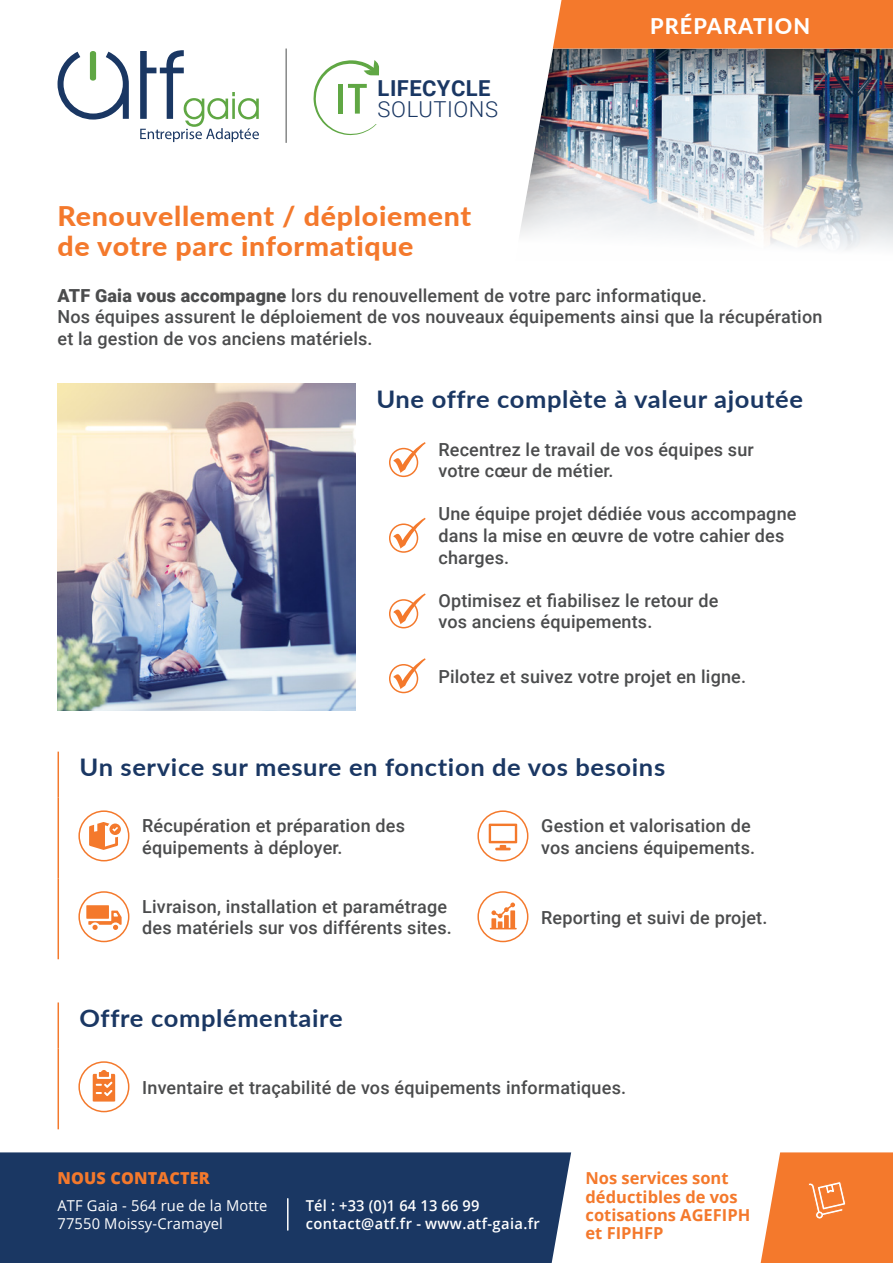
<style>
.page{position:relative;width:893px;height:1263px;background:#fff}
.page>*{position:absolute;margin:0;border:0;box-sizing:border-box;transform-origin:0 0}
.t1{font:800 27px/30px "Lato";letter-spacing:.025em;color:#f4792c;scale:1.05 1}
.t2{font:700 24.15px "Lato";letter-spacing:.025em;color:#1a3763;scale:1.05 1}
.t3{font:700 22.05px/21.5px "Roboto";letter-spacing:.02em;color:#1a3763}
.t4{font:800 21.6px "Lato";letter-spacing:.05em;color:#fff}
.t5{font:500 18px/21.6px "Roboto";letter-spacing:.01em;color:#4b4c4d}
.t6{font:700 16.5px/18.3px "Open Sans";color:#f4792c}
.t7{font:800 16.5px "Open Sans";letter-spacing:.01em;color:#f4792c}
.t8{font:600 15px/18px "Open Sans";letter-spacing:.025em;color:#fff}
.t9{font:15px/18px "Open Sans";letter-spacing:.01em;color:#fff}
.s1{font-weight:300}
.s2{font-weight:900}
</style>
<div class="page">
<img style="left:520px;top:48px;width:373px;height:202px">
<svg style="left:58px;top:51px;width:71px;height:69px"></svg>
<svg style="left:140px;top:50px;width:119px;height:92px"></svg>
<svg style="left:313px;top:60px;width:66px;height:75px"></svg>
<hr style="left:58px;top:752px;width:1px;height:46px;background:#f4792c">
<hr style="left:58px;top:798px;width:1px;height:80px;background:#f4792c">
<hr style="left:58px;top:878px;width:1px;height:81px;background:#f4792c">
<div style="left:78px;top:810px;width:51px;height:51px;border:2px solid #f4792c;border-radius:50%"></div>
<svg style="left:89px;top:822px;width:32px;height:28px"></svg>
<div style="left:477px;top:810px;width:51px;height:51px;border:2px solid #f4792c;border-radius:50%"></div>
<svg style="left:489px;top:824px;width:28px;height:26px"></svg>
<div style="left:78px;top:891px;width:51px;height:51px;border:2px solid #f4792c;border-radius:50%"></div>
<div style="left:86px;top:905px;width:23px;height:14px;background:#f4792c"></div>
<svg style="left:88px;top:910px;width:34px;height:20px"></svg>
<svg style="left:490px;top:902px;width:27px;height:27px"></svg>
<div style="left:477px;top:891px;width:51px;height:51px;border:2px solid #f4792c;border-radius:50%"></div>
<hr style="left:58px;top:1002px;width:1px;height:46px;background:#f4792c">
<hr style="left:58px;top:1048px;width:1px;height:81px;background:#f4792c">
<div style="left:78px;top:1061px;width:51px;height:51px;border:2px solid #f4792c;border-radius:50%"></div>
<svg style="left:93px;top:1070px;width:22px;height:31px"></svg>
<hr style="left:286px;top:49px;width:1px;height:94px;background:#4b4c4d">
<div style="left:0;top:1152px;width:571px;height:111px;background:#1a3763"></div>
<svg style="left:761px;top:1152px;width:132px;height:111px;background:#f58641"></svg>
<div style="left:553px;top:0;width:340px;height:49px;background:#f4792c"></div>
<hr style="left:287px;top:1199px;width:2px;height:31px;background:#fff">
<div style="left:389px;top:448px;width:29px;height:29px;border:2px solid #f4792c;border-radius:50%"></div>
<svg style="left:393px;top:442px;width:33px;height:31px"></svg>
<div style="left:389px;top:523px;width:29px;height:30px;border:2px solid #f4792c;border-radius:50%"></div>
<svg style="left:393px;top:518px;width:33px;height:31px"></svg>
<div style="left:389px;top:599px;width:29px;height:29px;border:2px solid #f4792c;border-radius:50%"></div>
<svg style="left:393px;top:593px;width:33px;height:31px"></svg>
<div style="left:389px;top:664px;width:29px;height:29px;border:2px solid #f4792c;border-radius:50%"></div>
<svg style="left:393px;top:658px;width:33px;height:31px"></svg>
<img style="left:58px;top:383px;width:297px;height:327px">
<p class="t3" style="left:378px;top:76px;width:122px">LIFECYCLE<br><span class="s1">SOLUTIONS</span></p>
<p class="t1" style="left:58px;top:200px;width:396px">Renouvellement / déploiement de votre parc informatique</p>
<p class="t4" style="left:650px;top:10px;width:161px">PRÉPARATION</p>
<p class="t5" style="left:58px;top:284px;width:651px"><span class="s2">ATF Gaia vous accompagne</span> lors du renouvellement de votre parc informatique.</p>
<p class="t5" style="left:58px;top:305px;width:766px">Nos équipes assurent le déploiement de vos nouveaux équipements ainsi que la récupération et la gestion de vos anciens matériels.</p>
<p class="t2" style="left:376px;top:381px;width:408px">Une offre complète à valeur ajoutée</p>
<p class="t5" style="left:438px;top:438px;width:317px">Recentrez le travail de vos équipes sur votre cœur de métier.</p>
<p class="t5" style="left:438px;top:502px;width:360px">Une équipe projet dédiée vous accompagne dans la mise en œuvre de votre cahier des charges.</p>
<p class="t5" style="left:438px;top:589px;width:281px">Optimisez et fiabilisez le retour de vos anciens équipements.</p>
<p class="t5" style="left:438px;top:665px;width:309px">Pilotez et suivez votre projet en ligne.</p>
<p class="t2" style="left:80px;top:750px;width:559px">Un service sur mesure en fonction de vos besoins</p>
<p class="t5" style="left:142px;top:814px;width:264px">Récupération et préparation des équipements à déployer.</p>
<p class="t5" style="left:541px;top:814px;width:216px">Gestion et valorisation de vos anciens équipements.</p>
<p class="t5" style="left:142px;top:895px;width:311px">Livraison, installation et paramétrage des matériels sur vos différents sites.</p>
<p class="t5" style="left:541px;top:906px;width:228px">Reporting et suivi de projet.</p>
<p class="t2" style="left:80px;top:1001px;width:252px">Offre complémentaire</p>
<p class="t5" style="left:142px;top:1076px;width:485px">Inventaire et traçabilité de vos équipements informatiques.</p>
<p class="t7" style="left:58px;top:1166px;width:154px">NOUS CONTACTER</p>
<p class="t9" style="left:58px;top:1196px;width:211px">ATF Gaia - 564 rue de la Motte<br>77550 Moissy-Cramayel</p>
<p class="t8" style="left:306px;top:1196px;width:236px">Tél : +33 (0)1 64 13 66 99 contact@atf.fr - www.atf-gaia.fr</p>
<p class="t6" style="left:585px;top:1169px;width:166px">Nos services sont déductibles de vos cotisations AGEFIPH et FIPHFP</p>
</div>
